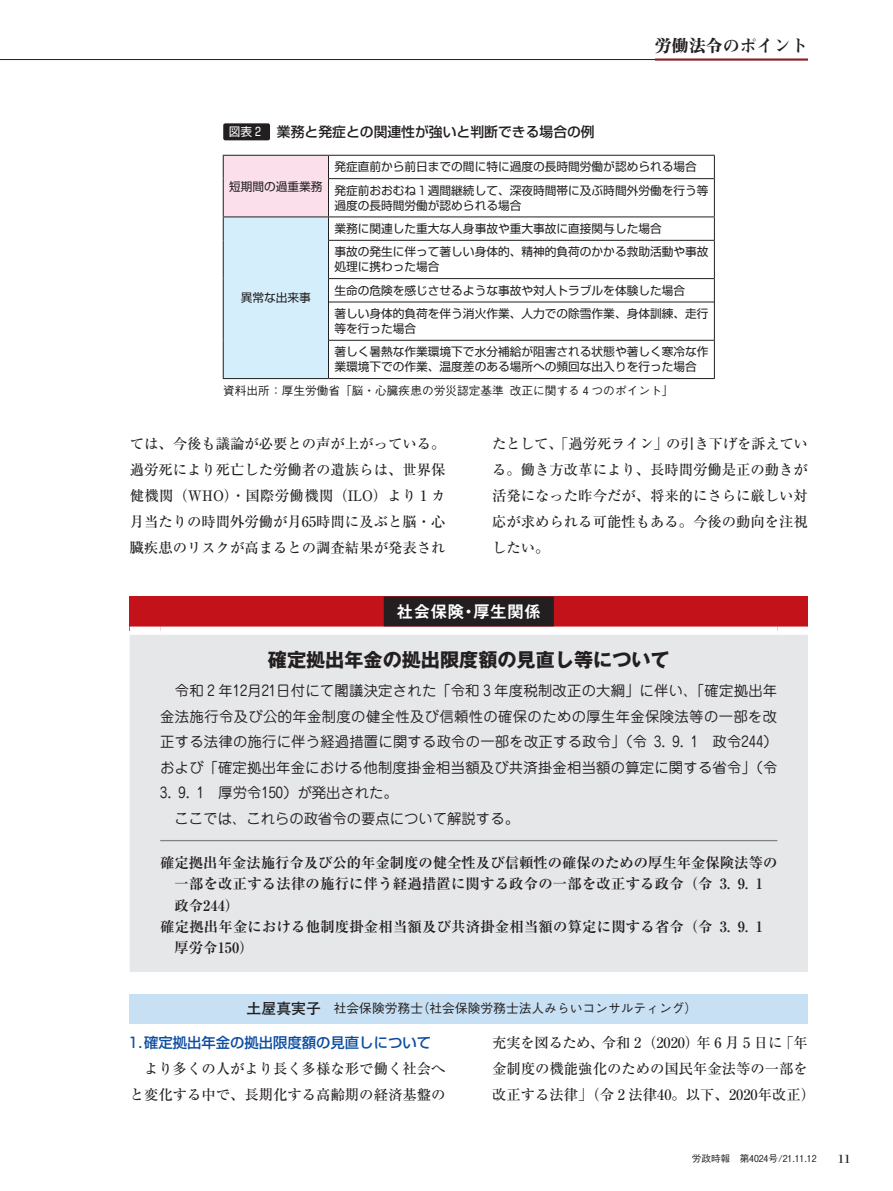
<style>
.page{position:relative;width:893px;height:1191px;background:#fff}
.page>*{position:absolute;margin:0;border:0;box-sizing:border-box;transform-origin:0 0}
.t1{font:700 19.2px "Gothic MB101 Pr 5";color:#231f20}
.t2{font:16.95px "Midashi Go Pr 5 MB31";color:#fff}
.t3{font:16.95px "Midashi Min Pr 5 MA31";color:#231f20}
.t4{font:500 14.4px/26.1px "Ryumin Pr 6 N";color:#231f20}
.t5{font:14.4px/25.5px "Jun 201 Pro";letter-spacing:.015em;color:#231f20;text-align:justify}
.t6{font:700 14.4px "Ryumin Pr 5";letter-spacing:.015em;color:#231f20}
.t7{font:500 14.4px "Shin Go Pr 6 N";color:#0d4da1}
.t8{font:500 13.8px "Shin Go Pr 6 N";color:#231f20}
.t9{font:500 12.75px "Gothic BBB Pr 5";color:#231f20}
.t10{font:12.75px "Bodoni Std";color:#231f20}
.t11{font:11.7px/23.4px "Shin Go Pr 6 N";color:#231f20}
.t12{font:500 11.7px "Gothic BBB Pr 6 N";color:#231f20}
.t13{font:500 9.6px "Gothic BBB Pro";color:#231f20}
.s1{font-weight:400;font-size:11.7px;color:#fff}
.s2{font-family:"Futo Go B101 Pr 5";font-weight:700;font-size:14.85px}
</style>
<div class="page">
<div style="left:130px;top:993px;width:678px;height:30px;background:#c7e0f3"></div>
<div style="left:223px;top:123px;width:47px;height:17px;background:#231f20;border-radius:2px"></div>
<div style="left:130px;top:635px;width:678px;height:337px;background:#e6e7e9"></div>
<hr style="left:160px;top:840px;width:617px;height:1px;background:#808285">
<div style="left:130px;top:596px;width:678px;height:30px;background:#c4121a"></div>
<div style="left:384px;top:596px;width:170px;height:30px;background:#231f20"></div>
<div style="left:223px;top:155px;width:105px;height:62px;background:#fbdfeb"></div>
<div style="left:223px;top:217px;width:105px;height:161px;background:#d4effb"></div>
<hr style="left:329px;top:178px;width:385px;height:1px;background:#231f20">
<hr style="left:329px;top:240px;width:385px;height:1px;background:#231f20">
<hr style="left:329px;top:278px;width:385px;height:1px;background:#231f20">
<hr style="left:329px;top:302px;width:385px;height:1px;background:#231f20">
<hr style="left:329px;top:340px;width:385px;height:1px;background:#231f20">
<hr style="left:328px;top:155px;width:387px;height:1px;background:#231f20">
<svg style="left:714px;top:156px;width:1px;height:23px"></svg>
<hr style="left:714px;top:179px;width:1px;height:37px;background:#231f20">
<hr style="left:223px;top:216px;width:105px;height:1px;background:#231f20">
<hr style="left:328px;top:216px;width:387px;height:1px;background:#231f20">
<svg style="left:714px;top:217px;width:1px;height:23px"></svg>
<hr style="left:714px;top:240px;width:1px;height:39px;background:#231f20">
<svg style="left:714px;top:279px;width:1px;height:23px"></svg>
<hr style="left:714px;top:302px;width:1px;height:38px;background:#231f20">
<hr style="left:714px;top:340px;width:1px;height:38px;background:#231f20">
<hr style="left:223px;top:155px;width:105px;height:1px;background:#231f20">
<svg style="left:223px;top:156px;width:1px;height:23px"></svg>
<svg style="left:328px;top:156px;width:1px;height:23px"></svg>
<hr style="left:223px;top:179px;width:1px;height:37px;background:#231f20">
<hr style="left:328px;top:179px;width:1px;height:37px;background:#231f20">
<svg style="left:223px;top:217px;width:1px;height:23px"></svg>
<svg style="left:328px;top:217px;width:1px;height:23px"></svg>
<hr style="left:223px;top:240px;width:1px;height:39px;background:#231f20">
<hr style="left:328px;top:240px;width:1px;height:39px;background:#231f20">
<svg style="left:223px;top:279px;width:1px;height:23px"></svg>
<svg style="left:328px;top:279px;width:1px;height:23px"></svg>
<hr style="left:223px;top:302px;width:1px;height:38px;background:#231f20">
<hr style="left:328px;top:302px;width:1px;height:38px;background:#231f20">
<hr style="left:223px;top:340px;width:1px;height:38px;background:#231f20">
<hr style="left:328px;top:340px;width:1px;height:38px;background:#231f20">
<hr style="left:223px;top:378px;width:105px;height:1px;background:#231f20">
<hr style="left:328px;top:378px;width:387px;height:1px;background:#231f20">
<hr style="left:0;top:59px;width:808px;height:1px;background:#231f20">
<hr style="left:655px;top:58px;width:153px;height:3px;background:#8a2124">
<p class="t8" style="left:229px;top:120px;width:367px"><span class="s1">図表 2</span> 業務と発症との関連性が強いと判断できる場合の例</p>
<p class="t3" style="left:655px;top:33px;width:155px">労働法令のポイント</p>
<p class="t11" style="left:229px;top:173px;width:95px">短期間の過重業務</p>
<p class="t11" style="left:334px;top:154px;width:376px">発症直前から前日までの間に特に過度の長時間労働が認められる場合発症前おおむね 1 週間継続して、深夜時間帯に及ぶ時間外労働を行う等</p>
<p class="t11" style="left:334px;top:193px;width:189px">過度の長時間労働が認められる場合</p>
<p class="t11" style="left:334px;top:216px;width:376px">業務に関連した重大な人身事故や重大事故に直接関与した場合<br>事故の発生に伴って著しい身体的、精神的負荷のかかる救助活動や事故</p>
<p class="t11" style="left:334px;top:254px;width:376px">処理に携わった場合<br>生命の危険を感じさせるような事故や対人トラブルを体験した場合<br>著しい身体的負荷を伴う消火作業、人力での除雪作業、身体訓練、走行</p>
<p class="t11" style="left:334px;top:316px;width:376px">等を行った場合<br>著しく暑熱な作業環境下で水分補給が阻害される状態や著しく寒冷な作</p>
<p class="t11" style="left:334px;top:354px;width:364px">業環境下での作業、温度差のある場所への頻回な出入りを行った場合</p>
<p class="t12" style="left:223px;top:381px;width:452px">資料出所：厚生労働省「脳・心臓疾患の労災認定基準改正に関する 4 つのポイント」</p>
<p class="t11" style="left:241px;top:285px;width:72px">異常な出来事</p>
<p class="t4" style="left:130px;top:429px;width:317px;text-align:justify">ては、今後も議論が必要との声が上がっている。過労死により死亡した労働者の遺族らは、世界保健機関（WHO）・国際労働機関（ILO）より 1 カ月当たりの時間外労働が月65時間に及ぶと脳・心臓疾患のリスクが高まるとの調査結果が発表され</p>
<p class="t4" style="left:492px;top:429px;width:317px;text-align:justify">たとして、「過労死ライン」の引き下げを訴えている。働き方改革により、長時間労働是正の動きが活発になった昨今だが、将来的にさらに厳しい対応が求められる可能性もある。今後の動向を注視したい。</p>
<p class="t2" style="left:396px;top:598px;width:146px">社会保険・厚生関係</p>
<h1 class="t1" style="left:268px;top:643px;width:403px">確定拠出年金の拠出限度額の見直し等について</h1>
<p class="t5" style="left:160px;top:676px;width:619px">　令和 2 年12月21日付にて閣議決定された「令和 3 年度税制改正の大綱」に伴い、「確定拠出年金法施行令及び公的年金制度の健全性及び信頼性の確保のための厚生年金保険法等の一部を改正する法律の施行に伴う経過措置に関する政令の一部を改正する政令」（令 3. 9. 1　政令244）および「確定拠出年金における他制度掛金相当額及び共済掛金相当額の算定に関する省令」（令</p>
<p class="t5" style="left:160px;top:778px;width:360px">3. 9. 1　厚労令150）が発出された。<br>　ここでは、これらの政省令の要点について解説する。</p>
<p class="t6" style="left:160px;top:851px;width:619px">確定拠出年金法施行令及び公的年金制度の健全性及び信頼性の確保のための厚生年金保険法等の</p>
<p class="t6" style="left:175px;top:872px;width:604px">一部を改正する法律の施行に伴う経過措置に関する政令の一部を改正する政令（令 3. 9. 1　</p>
<p class="t6" style="left:175px;top:894px;width:66px">政令244）</p>
<p class="t6" style="left:160px;top:915px;width:619px">確定拠出年金における他制度掛金相当額及び共済掛金相当額の算定に関する省令（令 3. 9. 1　</p>
<p class="t6" style="left:175px;top:936px;width:80px">厚労令150）</p>
<p class="t9" style="left:247px;top:998px;width:452px"><span class="s2">土屋真実子</span>　社会保険労務士（社会保険労務士法人みらいコンサルティング）</p>
<p class="t7" style="left:130px;top:1030px;width:303px">1.確定拠出年金の拠出限度額の見直しについて</p>
<p class="t4" style="left:130px;top:1054px;width:317px">　より多くの人がより長く多様な形で働く社会へと変化する中で、長期化する高齢期の経済基盤の</p>
<p class="t4" style="left:492px;top:1028px;width:324px">充実を図るため、令和 2（2020）年 6 月 5 日に「年金制度の機能強化のための国民年金法等の一部を改正する法律」（令 2 法律40。以下、2020年改正）</p>
<p class="t13" style="left:692px;top:1150px;width:126px">労政時報　第4024号/21.11.12</p>
<p class="t10" style="left:838px;top:1150px;width:14px">11</p>
</div>
